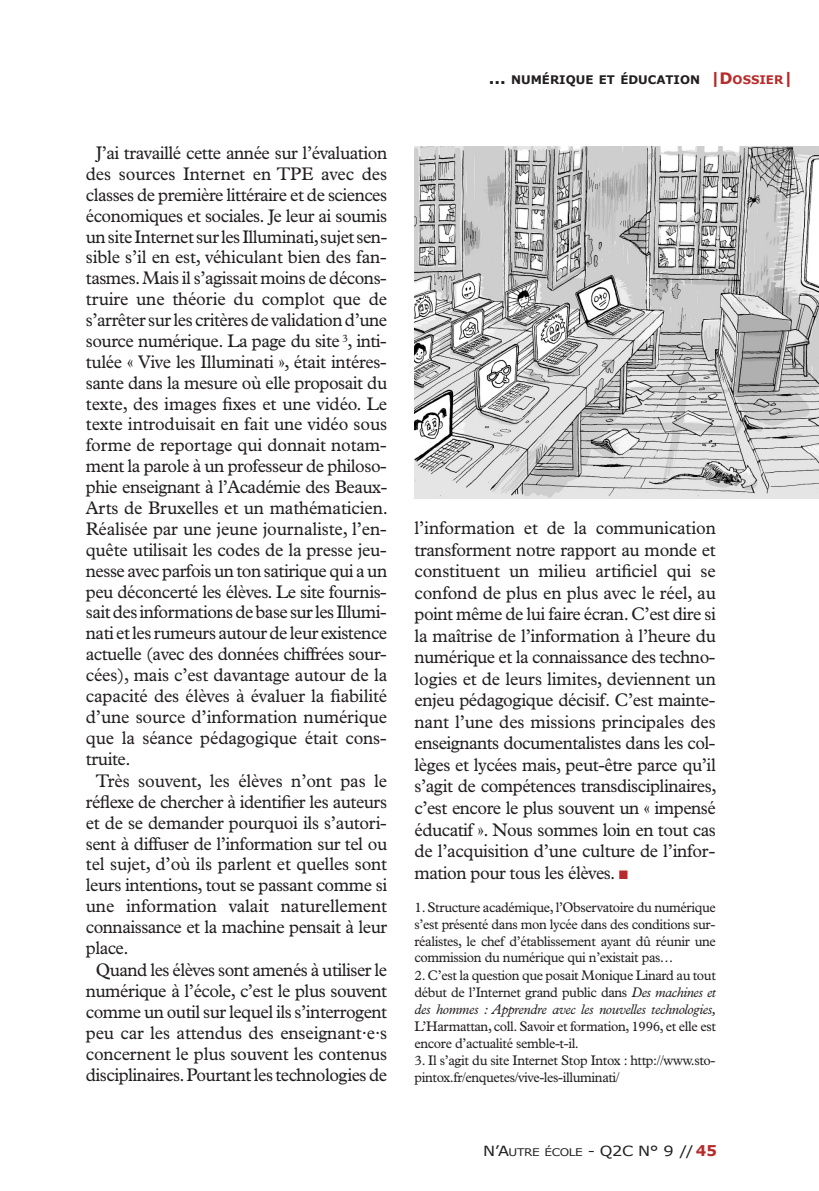
<style>
.page{position:relative;width:819px;height:1191px;background:#fff}
.page>*{position:absolute;margin:0;border:0;box-sizing:border-box;transform-origin:0 0}
.t1{font:18.38px/21.5px "Plantin MT Std";letter-spacing:-.025em;color:#231f20;text-align:justify}
.t2{font:18.38px "Plantin MT Std";letter-spacing:-.005em;color:#231f20}
.t3{font:14px/16.8px "Plantin MT Std";letter-spacing:-.03em;color:#231f20}
.t4{font:italic 14px "Plantin Std";letter-spacing:-.02em;color:#231f20}
.t5{font:14px "Verdana";color:#231f20;scale:1.15 1}
.t6{font:700 11.9px "Verdana";color:#231f20}
.s1{font-size:15.75px}
.s2{font-size:15.75px;color:#b72c2a}
.s3{color:#b72c2a}
.s4{font-family:"Arial";color:#b72c2a}
.s5{font-family:"Plantin Std";font-style:italic}
.s6{font-size:10.5px}
.s7{font-weight:700;font-size:14.88px;color:#b72c2a}
</style>
<div class="page">
<img style="left:414px;top:146px;width:405px;height:352px">
<p class="t1" style="left:96px;top:144px;width:293px">J’ai travaillé cette année sur l’évaluation</p>
<p class="t1" style="left:86px;top:165px;width:303px">des sources internet en tPe avec des</p>
<p class="t1" style="left:86px;top:185px;width:303px">classes de première littéraire et de sciences</p>
<p class="t1" style="left:86px;top:206px;width:303px">économiques et sociales. Je leur ai soumis</p>
<p class="t1" style="left:86px;top:227px;width:303px">unsiteinternetsurlesilluminati,sujetsen-</p>
<p class="t1" style="left:86px;top:248px;width:302px">sible s’il en est, véhiculant bien des fan-</p>
<p class="t1" style="left:86px;top:269px;width:302px">tasmes.Mais il s’agissait moins de décons-</p>
<p class="t1" style="left:86px;top:290px;width:303px">truire une théorie du complot que de</p>
<p class="t1" style="left:86px;top:311px;width:303px">s’arrêter sur les critères devalidation d’une</p>
<p class="t1" style="left:86px;top:332px;width:302px">source numérique. La page du site <sup>3</sup>, inti-</p>
<p class="t1" style="left:86px;top:352px;width:302px">tulée « vive les illuminati », était intéres-</p>
<p class="t1" style="left:86px;top:373px;width:303px">sante dans la mesure où elle proposait du</p>
<p class="t1" style="left:86px;top:394px;width:303px">texte, des images fixes et une vidéo. Le</p>
<p class="t1" style="left:86px;top:415px;width:303px">texte introduisait en fait une vidéo sous</p>
<p class="t1" style="left:86px;top:436px;width:302px">forme de reportage qui donnait notam-</p>
<p class="t1" style="left:86px;top:457px;width:302px">ment la parole à un professeur de philoso-</p>
<p class="t1" style="left:86px;top:478px;width:303px">phie enseignant à l’Académie des beaux-</p>
<p class="t2" style="left:86px;top:501px;width:303px">Arts de bruxelles et un mathématicien.</p>
<p class="t1" style="left:86px;top:519px;width:302px">réalisée par une jeune journaliste, l’en-</p>
<p class="t1" style="left:86px;top:540px;width:302px">quête utilisait les codes de la presse jeu-</p>
<p class="t1" style="left:86px;top:561px;width:303px">nesse avec parfois un ton satirique qui a un</p>
<p class="t1" style="left:86px;top:582px;width:302px">peu déconcerté les élèves. Le site fournis-</p>
<p class="t1" style="left:86px;top:603px;width:302px">saitdesinformationsdebasesurlesillumi-</p>
<p class="t1" style="left:86px;top:624px;width:303px">nati etlesrumeurs autourde leur existence</p>
<p class="t1" style="left:86px;top:645px;width:302px">actuelle (avec des données chiffrées sour-</p>
<p class="t1" style="left:86px;top:666px;width:303px">cées), mais c’est davantage autour de la</p>
<p class="t2" style="left:86px;top:689px;width:303px">capacité des élèves à évaluer la fiabilité</p>
<p class="t2" style="left:86px;top:710px;width:303px">d’une source d’information numérique</p>
<p class="t2" style="left:86px;top:731px;width:302px">que la séance pédagogique était cons-</p>
<p class="t1" style="left:86px;top:749px;width:46px">truite.</p>
<p class="t2" style="left:96px;top:774px;width:293px">très souvent, les élèves n’ont pas le</p>
<p class="t1" style="left:86px;top:792px;width:303px">réflexe de chercher à identifier les auteurs</p>
<p class="t1" style="left:86px;top:813px;width:302px">et de se demander pourquoi ils s’autori-</p>
<p class="t1" style="left:86px;top:834px;width:303px">sent à diffuser de l’information sur tel ou</p>
<p class="t2" style="left:86px;top:858px;width:303px">tel sujet, d’où ils parlent et quelles sont</p>
<p class="t1" style="left:86px;top:876px;width:303px">leurs intentions, tout se passant comme si</p>
<p class="t2" style="left:86px;top:899px;width:303px">une information valait naturellement</p>
<p class="t1" style="left:86px;top:917px;width:303px">connaissance et la machine pensait à leur</p>
<p class="t1" style="left:86px;top:938px;width:44px">place.</p>
<p class="t1" style="left:96px;top:961px;width:293px">Quand les élèves sont amenés à utiliser le</p>
<p class="t1" style="left:86px;top:982px;width:303px">numérique à l’école, c’est le plus souvent</p>
<p class="t1" style="left:86px;top:1002px;width:303px">comme un outil sur lequel ils s’interrogent</p>
<p class="t2" style="left:86px;top:1026px;width:303px">peu car les attendus des enseignant·e·s</p>
<p class="t1" style="left:86px;top:1044px;width:303px">concernent le plus souvent les contenus</p>
<p class="t1" style="left:86px;top:1065px;width:303px">disciplinaires.Pourtant les technologies de</p>
<p class="t6" style="left:488px;top:72px;width:305px"><span class="s1">...</span> NUMÉRIQUE ET ÉDUCATION <span class="s2">|D</span><span class="s3">OSSIER</span> <span class="s2">|</span></p>
<p class="t1" style="left:414px;top:519px;width:303px">l’information et de la communication transforment notre rapport au monde et constituent un milieu artificiel qui se confond de plus en plus avec le réel, au point même de lui faire écran. C’est dire si la maîtrise de l’information à l’heure du numérique et la connaissance des techno&shy;logies et de leurs limites, deviennent un enjeu pédagogique décisif. C’est mainte&shy;nant l’une des missions principales des enseignants documentalistes dans les col&shy;lèges et lycées mais, peut-être parce qu’il s’agit de compétences transdisciplinaires, c’est encore le plus souvent un « impensé éducatif ». nous sommes loin en tout cas de l’acquisition d’une culture de l’infor&shy;mation pour tous les élèves. <span class="s4">■</span></p>
<p class="t3" style="left:414px;top:900px;width:303px;text-align:justify">1. Structure académique, l’observatoire du numérique s’est présenté dans mon lycée dans des conditions sur&shy;réalistes, le chef d’établissement ayant dû réunir une commission du numérique qui n’existait pas…</p>
<p class="t3" style="left:414px;top:968px;width:303px">2. C’est la question que posait Monique Linard au tout début de l’internet grand public dans <span class="s5">Des machines et</span></p>
<p class="t4" style="left:414px;top:1004px;width:303px">des hommes : Apprendre avec les nouvelles technologies,</p>
<p class="t3" style="left:414px;top:1018px;width:303px">L’harmattan, coll. Savoir et formation, 1996, et elle est encore d’actualité semble-t-il.</p>
<p class="t3" style="left:414px;top:1053px;width:302px">3. il s’agit du site internet Stop intox : http://www.sto&shy;pintox.fr/enquetes/vive-les-illuminati/</p>
<p class="t5" style="left:483px;top:1141px;width:205px">N’A<span class="s6">UTRE ÉCOLE</span> - Q2C N° 9 // <span class="s7">45</span></p>
</div>
